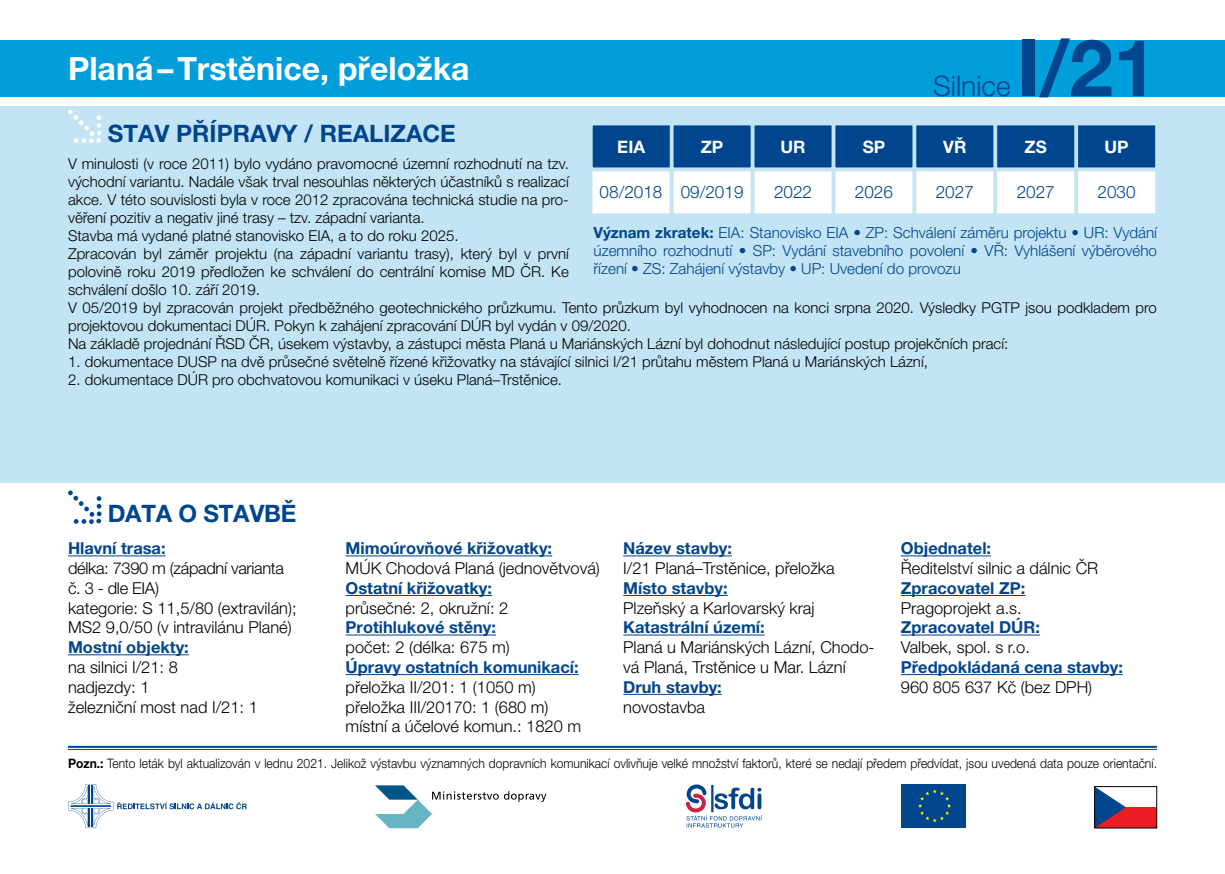
<style>
.page{position:relative;width:1225px;height:874px;background:#fff}
.page>*{position:absolute;margin:0;border:0;box-sizing:border-box;transform-origin:0 0}
.t1{font:700 78.8px "Helvetica Neue LT Pro";color:#00458d}
.t2{font:700 32px "Helvetica Neue LT Pro";color:#fff}
.t3{font:300 28.2px "Helvetica Neue LT Pro";color:#00458d}
.t4{font:700 24px "Helvetica Neue LT Pro";color:#00458d}
.t5{font:300 17.2px "Helvetica Neue LT Pro";color:#00458d}
.t6{font:700 17.2px "Helvetica Neue LT Pro";color:#fff}
.t7{font:300 16.4px/19.8px "Helvetica Neue LT Pro";color:#000}
.t8{font:700 16.4px "Helvetica Neue LT Pro";color:#00458d}
.t9{font:300 15.2px/18.2px "Helvetica Neue LT Pro";color:#00458d;text-align:justify}
.t10{font:300 15px/18px "Helvetica Neue LT Pro";color:#000}
.t11{font:300 13px "Helvetica Neue LT Pro";color:#000;scale:.93 1}
.s1{font-weight:700}
</style>
<div class="page">
<div style="left:0;top:106px;width:1225px;height:376px;background:#c2e4f5"></div>
<svg style="left:68px;top:110px;width:34px;height:33px"></svg>
<div style="left:1077px;top:124px;width:79px;height:44px;background:#00458d"></div>
<div style="left:1076px;top:123px;width:81px;height:46px;border:2px solid #c2e4f5"></div>
<div style="left:915px;top:124px;width:79px;height:44px;background:#00458d"></div>
<div style="left:914px;top:123px;width:81px;height:46px;border:2px solid #c2e4f5"></div>
<div style="left:753px;top:124px;width:79px;height:44px;background:#00458d"></div>
<div style="left:752px;top:123px;width:81px;height:46px;border:2px solid #c2e4f5"></div>
<div style="left:996px;top:124px;width:79px;height:44px;background:#00458d"></div>
<div style="left:995px;top:123px;width:81px;height:46px;border:2px solid #c2e4f5"></div>
<div style="left:834px;top:124px;width:79px;height:44px;background:#00458d"></div>
<div style="left:833px;top:123px;width:81px;height:46px;border:2px solid #c2e4f5"></div>
<div style="left:672px;top:124px;width:79px;height:44px;background:#00458d"></div>
<div style="left:671px;top:123px;width:81px;height:46px;border:2px solid #c2e4f5"></div>
<div style="left:592px;top:124px;width:79px;height:44px;background:#00458d"></div>
<div style="left:591px;top:123px;width:80px;height:46px;border:2px solid #c2e4f5"></div>
<div style="left:1077px;top:170px;width:79px;height:44px;background:#fff"></div>
<div style="left:1076px;top:169px;width:81px;height:46px;border:2px solid #c2e4f5"></div>
<div style="left:915px;top:170px;width:79px;height:44px;background:#fff"></div>
<div style="left:914px;top:169px;width:81px;height:46px;border:2px solid #c2e4f5"></div>
<div style="left:753px;top:170px;width:79px;height:44px;background:#fff"></div>
<div style="left:752px;top:169px;width:81px;height:46px;border:2px solid #c2e4f5"></div>
<div style="left:996px;top:170px;width:79px;height:44px;background:#fff"></div>
<div style="left:995px;top:169px;width:81px;height:46px;border:2px solid #c2e4f5"></div>
<div style="left:834px;top:170px;width:79px;height:44px;background:#fff"></div>
<div style="left:833px;top:169px;width:81px;height:46px;border:2px solid #c2e4f5"></div>
<div style="left:672px;top:170px;width:79px;height:44px;background:#fff"></div>
<div style="left:671px;top:169px;width:81px;height:46px;border:2px solid #c2e4f5"></div>
<div style="left:591px;top:170px;width:79px;height:44px;background:#fff"></div>
<div style="left:590px;top:169px;width:81px;height:46px;border:2px solid #c2e4f5"></div>
<hr style="left:68px;top:745px;width:1089px;height:2px;background:#00458d">
<hr style="left:68px;top:748px;width:1089px;height:1px;background:#00458d">
<hr style="left:68px;top:555px;width:98px;height:1px;background:#00458d">
<hr style="left:68px;top:654px;width:121px;height:1px;background:#00458d">
<hr style="left:346px;top:555px;width:206px;height:1px;background:#00458d">
<hr style="left:346px;top:594px;width:146px;height:1px;background:#00458d">
<hr style="left:346px;top:634px;width:150px;height:1px;background:#00458d">
<hr style="left:346px;top:673px;width:233px;height:1px;background:#00458d">
<hr style="left:623px;top:555px;width:109px;height:1px;background:#00458d">
<hr style="left:623px;top:594px;width:104px;height:1px;background:#00458d">
<hr style="left:623px;top:634px;width:141px;height:1px;background:#00458d">
<hr style="left:623px;top:693px;width:99px;height:1px;background:#00458d">
<hr style="left:901px;top:555px;width:90px;height:1px;background:#00458d">
<hr style="left:901px;top:594px;width:124px;height:1px;background:#00458d">
<hr style="left:901px;top:634px;width:139px;height:1px;background:#00458d">
<hr style="left:901px;top:673px;width:222px;height:1px;background:#00458d">
<div style="left:0;top:40px;width:1225px;height:56px;background:#009fdb"></div>
<svg style="left:68px;top:490px;width:34px;height:33px"></svg>
<div style="left:901px;top:784px;width:65px;height:43px;background:#00458d"></div>
<svg style="left:918px;top:789px;width:33px;height:32px"></svg>
<div style="left:1094px;top:806px;width:62px;height:21px;background:#ed1d24"></div>
<svg style="left:1096px;top:788px;width:30px;height:37px"></svg>
<div style="left:1094px;top:786px;width:63px;height:41px;border:1px solid #000"></div>
<svg style="left:68px;top:784px;width:179px;height:43px"></svg>
<svg style="left:686px;top:784px;width:76px;height:43px"></svg>
<svg style="left:375px;top:785px;width:171px;height:42px"></svg>
<h2 class="t2" style="left:68px;top:48px;width:403px">Planá–Trstěnice, přeložka</h2>
<h3 class="t3" style="left:933px;top:69px;width:79px">Silnice</h3>
<h1 class="t1" style="left:1016px;top:19px;width:142px">I/21</h1>
<h3 class="t4" style="left:108px;top:119px;width:350px">STAV PŘÍPRAVY / REALIZACE</h3>
<p class="t6" style="left:617px;top:136px;width:29px">EIA</p>
<p class="t6" style="left:701px;top:136px;width:24px">ZP</p>
<p class="t6" style="left:780px;top:136px;width:27px">UR</p>
<p class="t6" style="left:862px;top:136px;width:24px">SP</p>
<p class="t6" style="left:943px;top:136px;width:25px">VŘ</p>
<p class="t6" style="left:1024px;top:136px;width:24px">ZS</p>
<p class="t6" style="left:1104px;top:136px;width:26px">UP</p>
<p class="t5" style="left:599px;top:182px;width:145px">08/2018 09/2019</p>
<p class="t5" style="left:774px;top:182px;width:40px">2022</p>
<p class="t5" style="left:855px;top:182px;width:40px">2026</p>
<p class="t5" style="left:935px;top:182px;width:40px">2027</p>
<p class="t5" style="left:1016px;top:182px;width:40px">2027</p>
<p class="t5" style="left:1097px;top:182px;width:40px">2030</p>
<p class="t10" style="left:68px;top:154px;width:1090px">V minulosti (v roce 2011) bylo vydáno pravomocné územní rozhodnutí na tzv.<br>východní variantu. Nadále však trval nesouhlas některých účastníků s realizací<br>akce. V této souvislosti byla v roce 2012 zpracována technická studie na pro-<br>věření pozitiv a negativ jiné trasy – tzv. západní varianta.<br>Stavba má vydané platné stanovisko EIA, a to do roku 2025.<br>Zpracován byl záměr projektu (na západní variantu trasy), který byl v první<br>polovině roku 2019 předložen ke schválení do centrální komise MD ČR. Ke<br>schválení došlo 10. září 2019.<br>V 05/2019 byl zpracován projekt předběžného geotechnického průzkumu. Tento průzkum byl vyhodnocen na konci srpna 2020. Výsledky PGTP jsou podkladem pro projektovou dokumentaci DÚR. Pokyn k zahájení zpracování DÚR byl vydán v 09/2020.<br>Na základě projednání ŘSD ČR, úsekem výstavby, a zástupci města Planá u Mariánských Lázní byl dohodnut následující postup projekčních prací:</p>
<p class="t10" style="left:68px;top:352px;width:861px">1. dokumentace DUSP na dvě průsečné světelně řízené křižovatky na stávající silnici I/21 průtahu městem Planá u Mariánských Lázní,</p>
<p class="t10" style="left:68px;top:370px;width:495px">2. dokumentace DÚR pro obchvatovou komunikaci v úseku Planá–Trstěnice.</p>
<p class="t9" style="left:593px;top:223px;width:565px"><span class="s1">Význam zkratek:</span> EIA: Stanovisko EIA • ZP: Schválení záměru projektu • UR: Vydání územního rozhodnutí • SP: Vydání stavebního povolení • VŘ: Vyhlášení výběrového řízení • ZS: Zahájení výstavby • UP: Uvedení do provozu</p>
<h3 class="t4" style="left:108px;top:499px;width:190px">DATA O STAVBĚ</h3>
<p class="t8" style="left:68px;top:538px;width:99px">Hlavní trasa:</p>
<p class="t7" style="left:68px;top:557px;width:230px">délka: 7390 m (západní varianta č. 3 - dle EIA)<br>kategorie: S 11,5/80 (extravilán);<br>MS2 9,0/50 (v intravilánu Plané)</p>
<p class="t8" style="left:68px;top:636px;width:122px">Mostní objekty:</p>
<p class="t7" style="left:68px;top:656px;width:191px">na silnici I/21: 8<br>nadjezdy: 1<br>železniční most nad I/21: 1</p>
<p class="t8" style="left:346px;top:538px;width:208px">Mimoúrovňové křižovatky:</p>
<p class="t7" style="left:346px;top:557px;width:256px">MÚK Chodová Planá (jednovětvová)</p>
<p class="t8" style="left:346px;top:577px;width:148px">Ostatní křižovatky:</p>
<p class="t7" style="left:346px;top:597px;width:164px">průsečné: 2, okružní: 2</p>
<p class="t8" style="left:346px;top:617px;width:152px">Protihlukové stěny:</p>
<p class="t7" style="left:346px;top:636px;width:166px">počet: 2 (délka: 675 m)</p>
<p class="t8" style="left:346px;top:656px;width:234px">Úpravy ostatních komunikací:</p>
<p class="t7" style="left:346px;top:676px;width:237px">přeložka II/201: 1 (1050 m) přeložka III/20170: 1 (680 m) místní a účelové komun.: 1820 m</p>
<p class="t8" style="left:623px;top:538px;width:110px">Název stavby:</p>
<p class="t7" style="left:623px;top:557px;width:213px">I/21 Planá–Trstěnice, přeložka</p>
<p class="t8" style="left:623px;top:577px;width:106px">Místo stavby:</p>
<p class="t7" style="left:623px;top:597px;width:193px">Plzeňský a Karlovarský kraj</p>
<p class="t8" style="left:623px;top:617px;width:143px">Katastrální území:</p>
<p class="t7" style="left:623px;top:636px;width:253px">Planá u Mariánských Lázní, Chodo&shy;vá Planá, Trstěnice u Mar. Lázní</p>
<p class="t8" style="left:623px;top:676px;width:100px">Druh stavby:</p>
<p class="t7" style="left:623px;top:696px;width:83px">novostavba</p>
<p class="t8" style="left:901px;top:538px;width:92px">Objednatel:</p>
<p class="t7" style="left:901px;top:557px;width:199px">Ředitelství silnic a dálnic ČR</p>
<p class="t8" style="left:901px;top:577px;width:126px">Zpracovatel ZP:</p>
<p class="t7" style="left:901px;top:597px;width:122px">Pragoprojekt a.s.</p>
<p class="t8" style="left:901px;top:617px;width:141px">Zpracovatel DÚR:</p>
<p class="t7" style="left:901px;top:636px;width:131px">Valbek, spol. s r.o.</p>
<p class="t8" style="left:901px;top:656px;width:224px">Předpokládaná cena stavby:</p>
<p class="t7" style="left:901px;top:676px;width:193px">960 805 637 Kč (bez DPH)</p>
<p class="t11" style="left:68px;top:755px;width:1172px"><span class="s1">Pozn.:</span> Tento leták byl aktualizován v lednu 2021. Jelikož výstavbu významných dopravních komunikací ovlivňuje velké množství faktorů, které se nedají předem předvídat, jsou uvedená data pouze orientační.</p>
</div>
